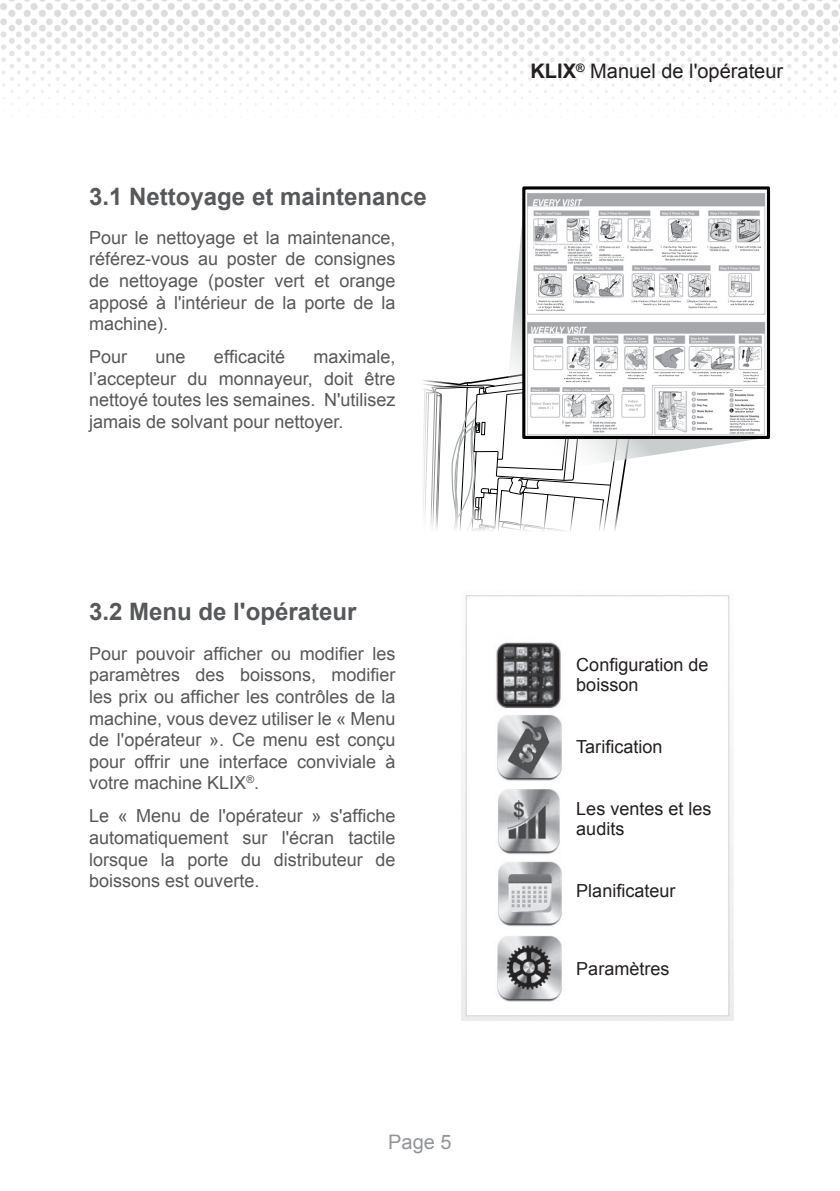
<style>
.page{position:relative;width:840px;height:1191px;background:#fff}
.page>*{position:absolute;margin:0;border:0;box-sizing:border-box;transform-origin:0 0}
.t1{font:700 24px "Arial";color:#57585a}
.t2{font:20px "Arial";color:#231f20}
.t3{font:20px "Arial";color:#939598}
.t4{font:18px/21.6px "Arial";color:#57585a;text-align:justify}
.t5{font:18px/20px "Arial";color:#231f20}
.s1{font-weight:700}
</style>
<div class="page">
<svg style="left:830px;top:0;width:9px;height:8px"></svg>
<svg style="left:822px;top:3px;width:7px;height:7px"></svg>
<svg style="left:807px;top:3px;width:7px;height:7px"></svg>
<div style="left:792px;top:3px;width:7px;height:7px;background:#dddddf;border-radius:50%"></div>
<div style="left:777px;top:3px;width:7px;height:7px;background:#dddddf;border-radius:50%"></div>
<svg style="left:761px;top:3px;width:7px;height:7px"></svg>
<svg style="left:746px;top:3px;width:7px;height:7px"></svg>
<div style="left:731px;top:3px;width:7px;height:7px;background:#dddddf;border-radius:50%"></div>
<div style="left:716px;top:3px;width:7px;height:7px;background:#dddddf;border-radius:50%"></div>
<svg style="left:700px;top:3px;width:7px;height:7px"></svg>
<div style="left:91px;top:3px;width:8px;height:7px;background:#dddddf;border-radius:50%"></div>
<div style="left:76px;top:3px;width:7px;height:7px;background:#dddddf;border-radius:50%"></div>
<div style="left:61px;top:3px;width:7px;height:7px;background:#dddddf;border-radius:50%"></div>
<div style="left:46px;top:3px;width:7px;height:7px;background:#dddddf;border-radius:50%"></div>
<div style="left:30px;top:3px;width:8px;height:7px;background:#dddddf;border-radius:50%"></div>
<div style="left:15px;top:3px;width:7px;height:7px;background:#dddddf;border-radius:50%"></div>
<div style="left:0;top:3px;width:7px;height:7px;background:#dddddf;border-radius:50%"></div>
<svg style="left:685px;top:3px;width:7px;height:7px"></svg>
<div style="left:670px;top:3px;width:7px;height:7px;background:#dddddf;border-radius:50%"></div>
<div style="left:655px;top:3px;width:7px;height:7px;background:#dddddf;border-radius:50%"></div>
<svg style="left:639px;top:3px;width:8px;height:7px"></svg>
<svg style="left:624px;top:3px;width:7px;height:7px"></svg>
<div style="left:609px;top:3px;width:7px;height:7px;background:#dddddf;border-radius:50%"></div>
<div style="left:594px;top:3px;width:7px;height:7px;background:#dddddf;border-radius:50%"></div>
<div style="left:579px;top:3px;width:7px;height:7px;background:#dddddf;border-radius:50%"></div>
<svg style="left:563px;top:3px;width:8px;height:7px"></svg>
<div style="left:548px;top:3px;width:7px;height:7px;background:#dddddf;border-radius:50%"></div>
<div style="left:533px;top:3px;width:7px;height:7px;background:#dddddf;border-radius:50%"></div>
<div style="left:518px;top:3px;width:7px;height:7px;background:#dddddf;border-radius:50%"></div>
<svg style="left:502px;top:3px;width:8px;height:7px"></svg>
<svg style="left:487px;top:3px;width:7px;height:7px"></svg>
<div style="left:472px;top:3px;width:7px;height:7px;background:#dddddf;border-radius:50%"></div>
<div style="left:457px;top:3px;width:7px;height:7px;background:#dddddf;border-radius:50%"></div>
<div style="left:442px;top:3px;width:7px;height:7px;background:#dddddf;border-radius:50%"></div>
<svg style="left:426px;top:3px;width:8px;height:7px"></svg>
<div style="left:411px;top:3px;width:7px;height:7px;background:#dddddf;border-radius:50%"></div>
<div style="left:396px;top:3px;width:7px;height:7px;background:#dddddf;border-radius:50%"></div>
<div style="left:381px;top:3px;width:7px;height:7px;background:#dddddf;border-radius:50%"></div>
<svg style="left:365px;top:3px;width:8px;height:7px"></svg>
<div style="left:350px;top:3px;width:7px;height:7px;background:#dddddf;border-radius:50%"></div>
<div style="left:335px;top:3px;width:7px;height:7px;background:#dddddf;border-radius:50%"></div>
<div style="left:320px;top:3px;width:7px;height:7px;background:#dddddf;border-radius:50%"></div>
<svg style="left:304px;top:3px;width:8px;height:7px"></svg>
<div style="left:289px;top:3px;width:8px;height:7px;background:#dddddf;border-radius:50%"></div>
<div style="left:274px;top:3px;width:7px;height:7px;background:#dddddf;border-radius:50%"></div>
<div style="left:259px;top:3px;width:7px;height:7px;background:#dddddf;border-radius:50%"></div>
<div style="left:244px;top:3px;width:7px;height:7px;background:#dddddf;border-radius:50%"></div>
<div style="left:228px;top:3px;width:8px;height:7px;background:#dddddf;border-radius:50%"></div>
<div style="left:213px;top:3px;width:7px;height:7px;background:#dddddf;border-radius:50%"></div>
<div style="left:198px;top:3px;width:7px;height:7px;background:#dddddf;border-radius:50%"></div>
<div style="left:183px;top:3px;width:7px;height:7px;background:#dddddf;border-radius:50%"></div>
<div style="left:167px;top:3px;width:8px;height:7px;background:#dddddf;border-radius:50%"></div>
<div style="left:152px;top:3px;width:7px;height:7px;background:#dddddf;border-radius:50%"></div>
<div style="left:137px;top:3px;width:7px;height:7px;background:#dddddf;border-radius:50%"></div>
<div style="left:122px;top:3px;width:7px;height:7px;background:#dddddf;border-radius:50%"></div>
<div style="left:106px;top:3px;width:8px;height:7px;background:#dddddf;border-radius:50%"></div>
<svg style="left:0;top:10px;width:840px;height:95px"></svg>
<svg style="left:510px;top:226px;width:247px;height:233px"></svg>
<div style="left:522px;top:186px;width:247px;height:253px;border:3px solid #000001"></div>
<img style="left:527px;top:193px;width:238px;height:242px">
<img style="left:648px;top:300px;width:29px;height:3px">
<img style="left:729px;top:300px;width:24px;height:3px">
<img style="left:737px;top:246px;width:23px;height:2px">
<svg style="left:734px;top:408px;width:19px;height:2px"></svg>
<svg style="left:734px;top:399px;width:13px;height:2px"></svg>
<img style="left:729px;top:420px;width:29px;height:2px">
<svg style="left:423px;top:359px;width:206px;height:172px"></svg>
<svg style="left:572px;top:337px;width:11px;height:3px"></svg>
<img style="left:741px;top:337px;width:17px;height:3px">
<img style="left:593px;top:337px;width:23px;height:2px">
<img style="left:595px;top:371px;width:20px;height:2px">
<svg style="left:625px;top:337px;width:19px;height:2px"></svg>
<img style="left:624px;top:371px;width:22px;height:2px">
<img style="left:655px;top:337px;width:19px;height:3px">
<img style="left:653px;top:371px;width:29px;height:2px">
<svg style="left:690px;top:337px;width:18px;height:2px"></svg>
<img style="left:692px;top:371px;width:36px;height:2px">
<svg style="left:742px;top:371px;width:15px;height:2px"></svg>
<img style="left:663px;top:246px;width:32px;height:2px">
<img style="left:688px;top:300px;width:27px;height:2px">
<img style="left:538px;top:300px;width:24px;height:2px">
<img style="left:461px;top:595px;width:272px;height:425px">
<div style="left:570px;top:641px;width:152px;height:67px;background:#fff"></div>
<div style="left:570px;top:712px;width:152px;height:67px;background:#fff"></div>
<div style="left:570px;top:784px;width:152px;height:68px;background:#fff"></div>
<div style="left:570px;top:857px;width:152px;height:67px;background:#fff"></div>
<div style="left:570px;top:935px;width:152px;height:67px;background:#fff"></div>
<h1 class="t1" style="left:89px;top:180px;width:339px">3.1 Nettoyage et maintenance</h1>
<p class="t4" style="left:89px;top:227px;width:308px">Pour le nettoyage et la maintenance, référez-vous au poster de consignes de nettoyage (poster vert et orange apposé à l'intérieur de la porte de la machine).</p>
<p class="t4" style="left:89px;top:346px;width:40px">Pour</p>
<p class="t4" style="left:155px;top:346px;width:32px">une</p>
<p class="t4" style="left:214px;top:346px;width:73px">efficacité</p>
<p class="t4" style="left:89px;top:346px;width:308px;text-indent:224px">maximale, l’accepteur du monnayeur, doit être nettoyé toutes les semaines. N'utilisez jamais de solvant pour nettoyer.</p>
<h1 class="t1" style="left:89px;top:595px;width:269px">3.2 Menu de l'opérateur</h1>
<p class="t4" style="left:89px;top:643px;width:308px">Pour pouvoir afficher ou modifier les paramètres des boissons, modifier les prix ou afficher les contrôles de la machine, vous devez utiliser le « Menu de l'opérateur ». Ce menu est conçu pour offrir une interface conviviale à votre machine KLIX<sup>®</sup>.</p>
<p class="t4" style="left:89px;top:805px;width:308px">Le « Menu de l'opérateur » s'affiche automatiquement sur l'écran tactile lorsque la porte du distributeur de boissons est ouverte.</p>
<p class="t3" style="left:388px;top:1128px;width:65px">Page 5</p>
<p class="t2" style="left:530px;top:58px;width:254px"><span class="s1">KLIX</span><sup>®</sup> Manuel de l'opérateur</p>
<p class="t5" style="left:576px;top:655px;width:134px">Configuration de boisson</p>
<p class="t5" style="left:576px;top:736px;width:88px">Tarification</p>
<p class="t5" style="left:576px;top:798px;width:137px">Les ventes et les audits</p>
<p class="t5" style="left:576px;top:881px;width:101px">Planificateur</p>
<p class="t5" style="left:576px;top:959px;width:95px">Paramètres</p>
</div>
